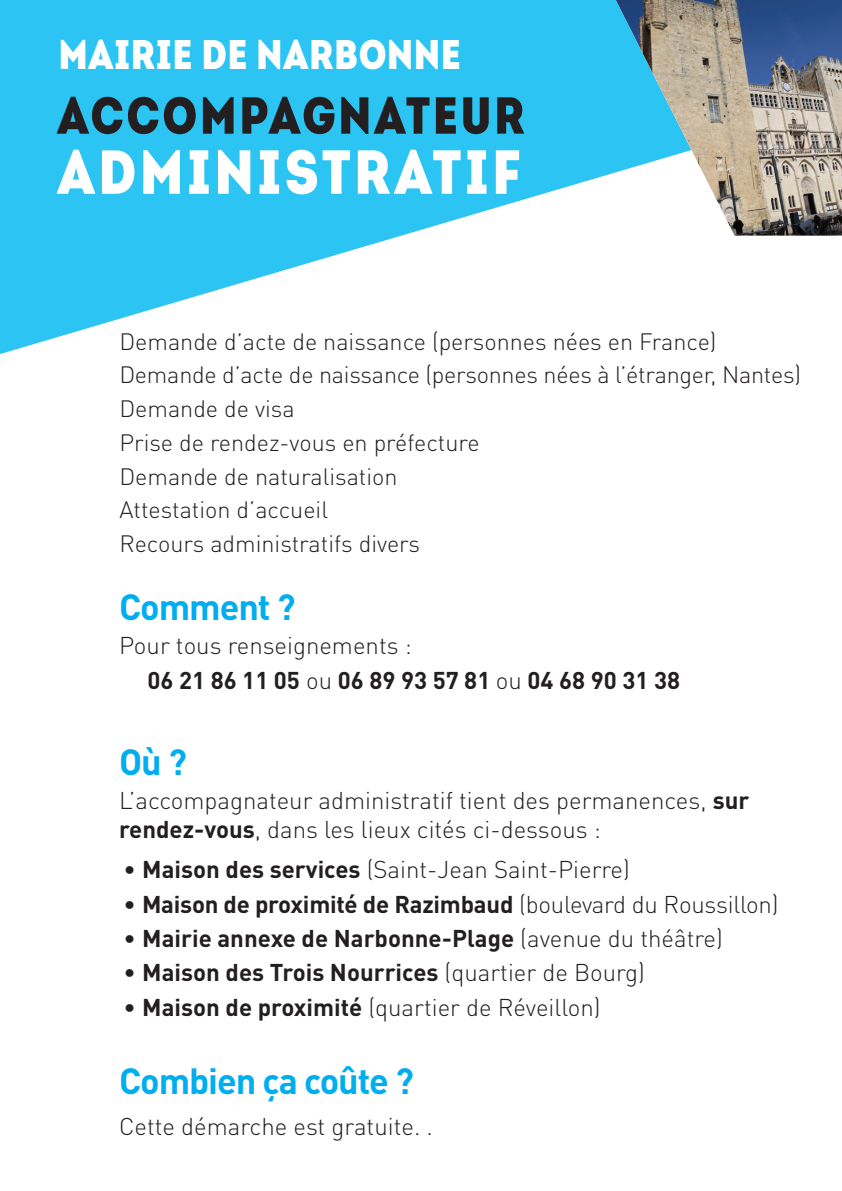
<style>
.page{position:relative;width:842px;height:1191px;background:#fff}
.page>*{position:absolute;margin:0;border:0;box-sizing:border-box;transform-origin:0 0}
.t1{font:62px "Intro Cond Black Free";letter-spacing:.05em;color:#fff}
.t2{font:52px "Intro Cond Black Free";letter-spacing:.045em;color:#231f20}
.t3{font:41.4px "Intro Cond Black Free";letter-spacing:.01em;color:#fff}
.t4{font:700 36px "DIN";letter-spacing:-.03em;color:#00aeef}
.t5{font:300 24px/28.8px "DIN Pro";color:#231f20}
.t6{font:700 24px/34.4px "DIN Pro";color:#231f20}
.t7{font:300 23.4px/33.8px "DIN Pro";color:#231f20}
.s1{font-weight:300}
.s2{font-weight:700}
</style>
<div class="page">
<svg style="left:0;top:0;width:616px;height:354px;fill:#2bc4f3"></svg>
<img style="left:616px;top:0;width:226px;height:236px">
<h3 class="t3" style="left:58px;top:26px;width:404px">MAIRIE DE NARBONNE</h3>
<h2 class="t2" style="left:57px;top:80px;width:469px">ACCOMPAGNATEUR</h2>
<h1 class="t1" style="left:57px;top:130px;width:465px">ADMINISTRATIF</h1>
<p class="t7" style="left:119px;top:323px;width:683px">Demande d’acte de naissance (personnes nées en France)<br>Demande d’acte de naissance (personnes nées à l’étranger, Nantes)<br>Demande de visa<br>Prise de rendez-vous en préfecture<br>Demande de naturalisation<br>Attestation d’accueil<br>Recours administratifs divers</p>
<h3 class="t4" style="left:119px;top:583px;width:178px">Comment ?</h3>
<p class="t6" style="left:147px;top:627px;width:534px;text-indent:-28px"><span class="s1">Pour tous renseignements :<br></span>06 21 86 11 05 <span class="s1">ou</span> 06 89 93 57 81 <span class="s1">ou</span> 04 68 90 31 38</p>
<h3 class="t4" style="left:119px;top:738px;width:69px">Où ?</h3>
<p class="t5" style="left:119px;top:785px;width:632px">L’accompagnateur administratif tient des permanences, <span class="s2">sur rendez-vous</span>, dans les lieux cités ci-dessous :</p>
<p class="t5" style="left:123px;top:854px;width:508px">• <span class="s2">Maison des services</span> (Saint-Jean Saint-Pierre)</p>
<p class="t6" style="left:123px;top:885px;width:657px"><span class="s1">•</span> Maison de proximité de Razimbaud <span class="s1">(boulevard du Roussillon)</span></p>
<p class="t6" style="left:123px;top:920px;width:601px"><span class="s1">•</span> Mairie annexe de Narbonne-Plage <span class="s1">(avenue du théâtre)</span></p>
<p class="t6" style="left:123px;top:954px;width:523px"><span class="s1">•</span> Maison des Trois Nourrices <span class="s1">(quartier de Bourg)</span></p>
<p class="t5" style="left:123px;top:992px;width:479px">• <span class="s2">Maison de proximité</span> (quartier de Réveillon)</p>
<h3 class="t4" style="left:119px;top:1058px;width:296px">Combien ça coûte ?</h3>
<p class="t5" style="left:119px;top:1110px;width:315px">Cette démarche est gratuite. .</p>
</div>
